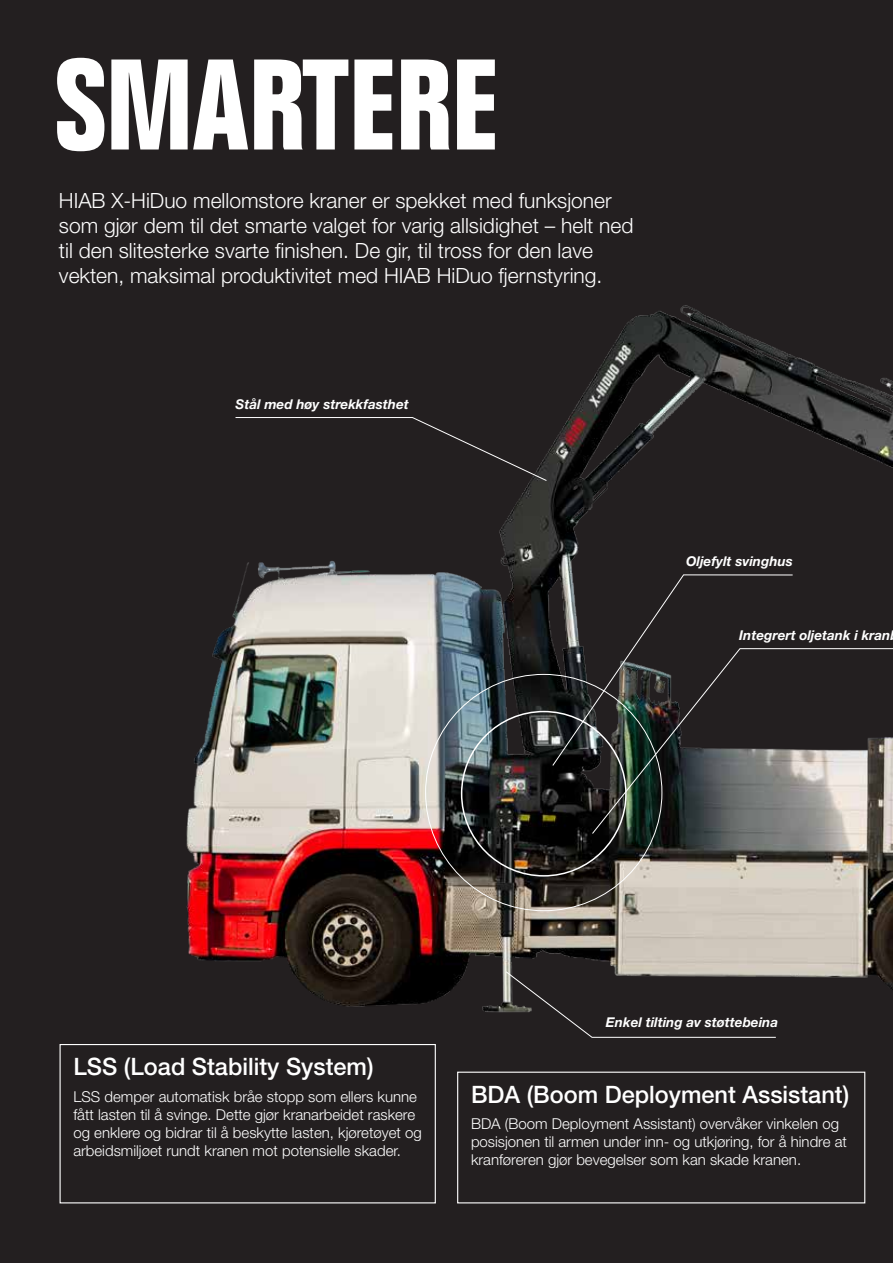
<style>
.page{position:relative;width:893px;height:1263px;background:#231f20}
.page>*{position:absolute;margin:0;border:0;box-sizing:border-box;transform-origin:0 0}
.t1{font:700 condensed 126px "Folio Std";color:#fff}
.t2{font:500 24px "Helvetica Neue LT Pro";color:#fff}
.t3{font:300 21px/25.2px "Helvetica Neue LT Pro";color:#fff}
.t4{font:300 15px/18px "Helvetica Neue LT Pro";color:#fff}
.t5{font:italic 700 13.5px "Helvetica Neue LT Pro";color:#fff}
</style>
<div class="page">
<img style="left:186px;top:305px;width:707px;height:708px">
<div style="left:60px;top:1044px;width:376px;height:159px;border:1px solid #fff"></div>
<div style="left:457px;top:1071px;width:408px;height:132px;border:1px solid #fff"></div>
<svg style="left:592px;top:648px;width:301px;height:186px"></svg>
<svg style="left:505px;top:971px;width:271px;height:67px"></svg>
<svg style="left:235px;top:417px;width:312px;height:64px"></svg>
<svg style="left:552px;top:574px;width:241px;height:192px"></svg>
<h1 class="t1" style="left:55px;top:35px;width:445px">SMARTERE</h1>
<p class="t3" style="left:59px;top:187px;width:576px">HIAB X-HiDuo mellomstore kraner er spekket med funksjoner som gjør dem til det smarte valget for varig allsidighet – helt ned til den slitesterke svarte finishen. De gir, til tross for den lave vekten, maksimal produktivitet med HIAB HiDuo fjernstyring.</p>
<p class="t5" style="left:236px;top:395px;width:175px">Stål med høy strekkfasthet</p>
<p class="t5" style="left:686px;top:553px;width:108px">Oljefylt svinghus</p>
<p class="t5" style="left:739px;top:627px;width:153px">Integrert oljetank i kran</p>
<p class="t5" style="left:606px;top:1013px;width:174px">Enkel tilting av støttebeina</p>
<h2 class="t2" style="left:73px;top:1052px;width:302px">LSS (Load Stability System)</h2>
<p class="t4" style="left:73px;top:1087px;width:350px">LSS demper automatisk bråe stopp som ellers kunne fått lasten til å svinge. Dette gjør kranarbeidet raskere og enklere og bidrar til å beskytte lasten, kjøretøyet og arbeidsmiljøet rundt kranen mot potensielle skader.</p>
<h2 class="t2" style="left:471px;top:1080px;width:380px">BDA (Boom Deployment Assistant)</h2>
<p class="t4" style="left:471px;top:1114px;width:377px">BDA (Boom Deployment Assistant) overvåker vinkelen og posisjonen til armen under inn- og utkjøring, for å hindre at kranføreren gjør bevegelser som kan skade kranen.</p>
</div>
